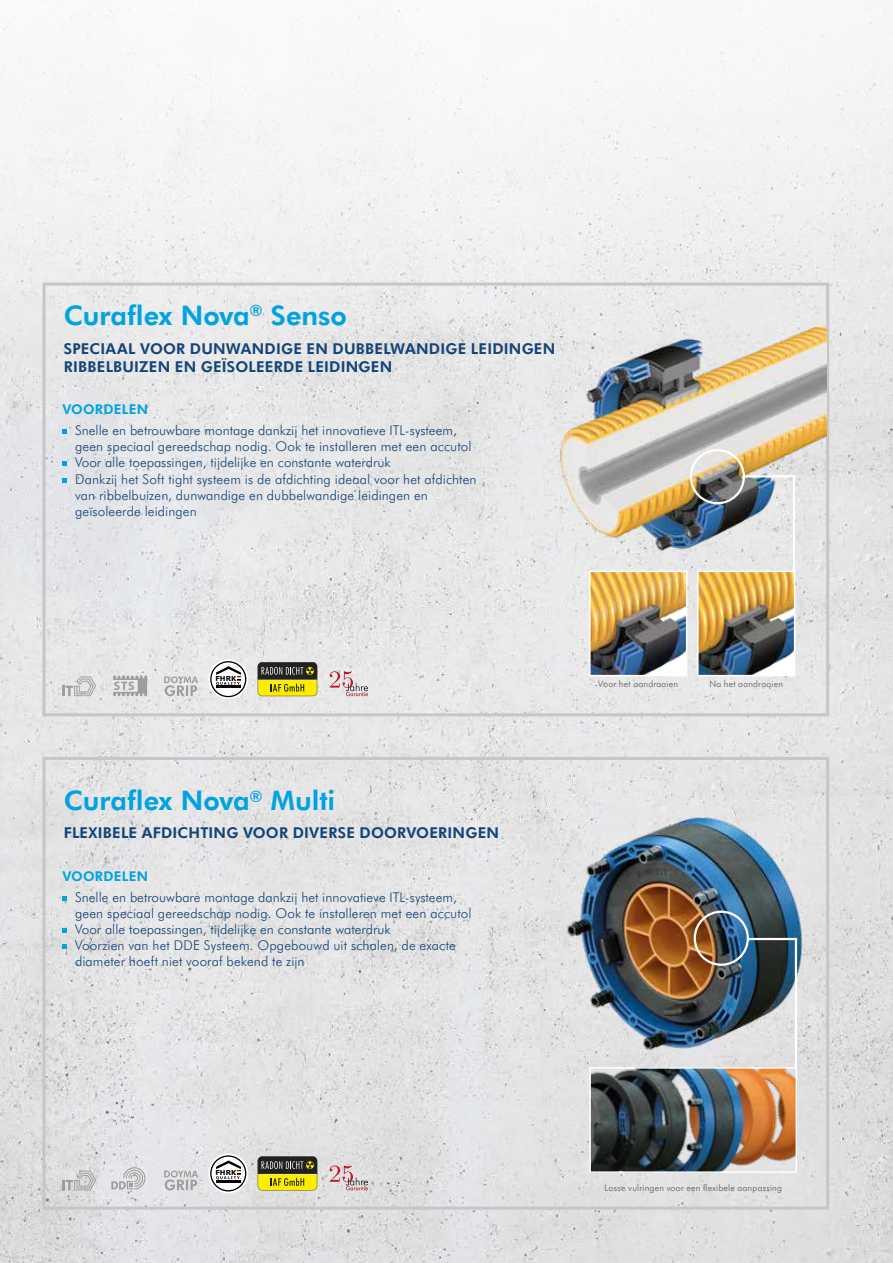
<style>
.page{position:relative;width:893px;height:1263px;background:#fff}
.page>*{position:absolute;margin:0;border:0;box-sizing:border-box;transform-origin:0 0}
.t1{font:700 27px "Futura BT";letter-spacing:-.005em;color:#00a3e2}
.t2{font:700 15px/18px "Futura BT";letter-spacing:.015em;color:#144478}
.t3{font:300 13.5px/16.2px "Futura BT";color:#144478}
.t4{font:700 13.5px "Futura BT";letter-spacing:.02em;color:#00a3e2}
.t5{font:300 9px "Futura BT";letter-spacing:.025em;color:#575756}
.t6{font:700 6.9px "Verdana";color:#000}
</style>
<div class="page">
<img style="left:0;top:0;width:893px;height:1263px">
<div style="left:43px;top:283px;width:786px;height:433px;border:3px solid #c6c6c6"></div>
<img style="left:514px;top:327px;width:312px;height:233px">
<img style="left:700px;top:574px;width:92px;height:99px">
<div style="left:697px;top:571px;width:98px;height:105px;border:2px solid #fff"></div>
<img style="left:592px;top:574px;width:92px;height:99px">
<div style="left:589px;top:571px;width:98px;height:105px;border:2px solid #fff"></div>
<div style="left:690px;top:449px;width:55px;height:55px;border:2px solid #fff;border-radius:50%"></div>
<hr style="left:743px;top:475px;width:52px;height:2px;background:#fff">
<hr style="left:793px;top:476px;width:2px;height:95px;background:#fff">
<svg style="left:62px;top:676px;width:34px;height:20px"></svg>
<svg style="left:113px;top:675px;width:34px;height:21px"></svg>
<svg style="left:164px;top:676px;width:34px;height:20px"></svg>
<svg style="left:330px;top:671px;width:38px;height:25px"></svg>
<svg style="left:208px;top:659px;width:40px;height:40px"></svg>
<svg style="left:210px;top:661px;width:36px;height:36px"></svg>
<svg style="left:258px;top:662px;width:59px;height:34px;background:#8d8522"></svg>
<div style="left:43px;top:757px;width:786px;height:452px;border:3px solid #c6c6c6"></div>
<svg style="left:62px;top:1171px;width:34px;height:19px"></svg>
<svg style="left:164px;top:1170px;width:34px;height:20px"></svg>
<svg style="left:330px;top:1165px;width:38px;height:25px"></svg>
<svg style="left:208px;top:1153px;width:40px;height:40px"></svg>
<svg style="left:210px;top:1155px;width:36px;height:36px"></svg>
<svg style="left:258px;top:1156px;width:59px;height:34px;background:#8d8623"></svg>
<svg style="left:111px;top:1167px;width:34px;height:22px"></svg>
<img style="left:484px;top:784px;width:384px;height:293px">
<div style="left:694px;top:910px;width:55px;height:56px;border:2px solid #fff;border-radius:50%"></div>
<hr style="left:747px;top:938px;width:50px;height:2px;background:#fff">
<hr style="left:795px;top:938px;width:2px;height:131px;background:#fff">
<img style="left:592px;top:1070px;width:202px;height:100px">
<div style="left:589px;top:1067px;width:208px;height:106px;border:2px solid #fff"></div>
<svg style="left:62px;top:896px;width:5px;height:4px"></svg>
<svg style="left:62px;top:928px;width:5px;height:5px"></svg>
<svg style="left:62px;top:945px;width:5px;height:4px"></svg>
<svg style="left:62px;top:429px;width:5px;height:5px"></svg>
<svg style="left:62px;top:462px;width:5px;height:4px"></svg>
<svg style="left:62px;top:478px;width:5px;height:4px"></svg>
<h1 class="t1" style="left:64px;top:297px;width:285px">Curaflex Nova<sup>®</sup> Senso</h1>
<p class="t2" style="left:64px;top:339px;width:493px">SPECIAAL VOOR DUNWANDIGE EN DUBBELWANDIGE LEIDINGEN<br>RIBBELBUIZEN EN GEÏSOLEERDE LEIDINGEN</p>
<p class="t4" style="left:62px;top:400px;width:87px">VOORDELEN</p>
<p class="t3" style="left:75px;top:422px;width:403px">Snelle en betrouwbare montage dankzij het innovatieve ITL-systeem, geen speciaal gereedschap nodig. Ook te installeren met een accutol Voor alle toepassingen, tijdelijke en constante waterdruk<br>Dankzij het Soft tight systeem is de afdichting ideaal voor het afdichten van ribbelbuizen, dunwandige en dubbelwandige leidingen en geïsoleerde leidingen</p>
<p class="t6" style="left:215px;top:673px;width:23px">FHRK</p>
<h1 class="t1" style="left:64px;top:782px;width:273px">Curaflex Nova<sup>®</sup> Multi</h1>
<p class="t2" style="left:64px;top:822px;width:437px">FLEXIBELE AFDICHTING VOOR DIVERSE DOORVOERINGEN</p>
<p class="t4" style="left:62px;top:867px;width:87px">VOORDELEN</p>
<p class="t3" style="left:75px;top:888px;width:398px">Snelle en betrouwbare montage dankzij het innovatieve ITL-systeem, geen speciaal gereedschap nodig. Ook te installeren met een accutol Voor alle toepassingen, tijdelijke en constante waterdruk<br>Voorzien van het DDE Systeem. Opgebouwd uit schalen, de exacte diameter hoeft niet vooraf bekend te zijn</p>
<p class="t5" style="left:598px;top:677px;width:81px">Voor het aandraaien</p>
<p class="t5" style="left:709px;top:677px;width:75px">Na het aandraaien</p>
<p class="t6" style="left:215px;top:1168px;width:23px">FHRK</p>
<p class="t5" style="left:605px;top:1181px;width:179px">Losse vulringen voor een flexibele aanpassing</p>
</div>
